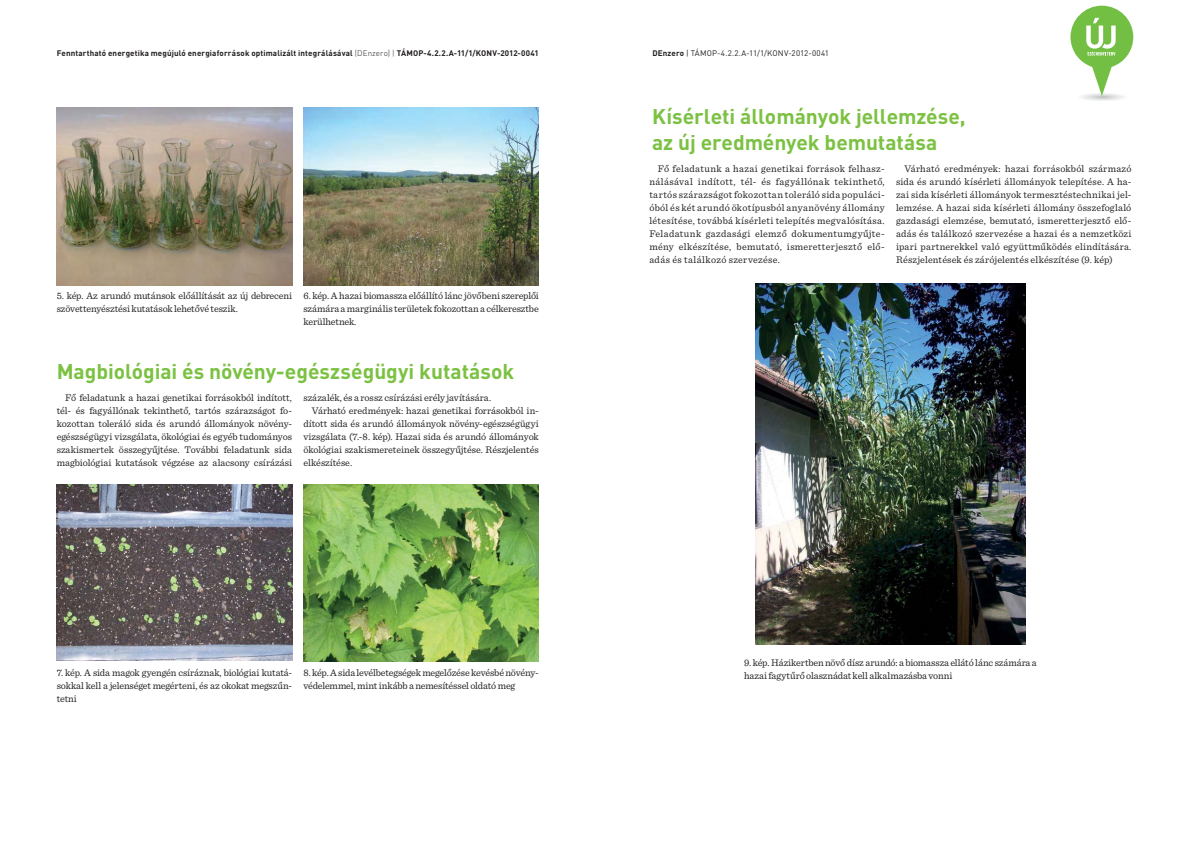
<style>
.page{position:relative;width:1191px;height:842px;background:#fff}
.page>*{position:absolute;margin:0;border:0;box-sizing:border-box;transform-origin:0 0}
.t1{font:700 21px/26px "DIN Pro";letter-spacing:-.005em;color:#7bc142}
.t2{font:10px/13px "Sentinel";letter-spacing:-.005em;color:#231f20;text-align:justify}
.t3{font:700 8px "DIN Pro";letter-spacing:.015em;color:#231f20}
.t4{font:8px "DIN Pro";letter-spacing:.015em;color:#231f20}
.s1{font-weight:300}
.s2{font-weight:700}
</style>
<div class="page">
<svg style="left:1070px;top:6px;width:64px;height:95px"></svg>
<img style="left:57px;top:108px;width:235px;height:178px">
<img style="left:57px;top:484px;width:235px;height:176px">
<img style="left:304px;top:108px;width:235px;height:178px">
<img style="left:304px;top:485px;width:235px;height:176px">
<img style="left:755px;top:283px;width:270px;height:361px">
<p class="t3" style="left:57px;top:51px;width:483px">Fenntartható energetika megújuló energiaforrások optimalizált integrálásával <span class="s1">(DEnzero) |</span> TÁMOP-4.2.2.A-11/1/KONV-2012-0041</p>
<p class="t4" style="left:652px;top:51px;width:178px"><span class="s2">DEnzero</span> | TÁMOP-4.2.2.A-11/1/KONV-2012-0041</p>
<h1 class="t1" style="left:652px;top:106px;width:315px">Kísérleti állományok jellemzése, az új eredmények bemutatása</h1>
<p class="t2" style="left:57px;top:291px;width:237px">5. kép. Az arundó mutánsok előállítását az új debreceni szövettenyésztési kutatások lehetővé teszik.</p>
<p class="t2" style="left:303px;top:291px;width:237px">6. kép. A hazai biomassza előállító lánc jövőbeni szereplői számára a marginális területek fokozottan a célkeresztbe kerülhetnek.</p>
<h1 class="t1" style="left:57px;top:361px;width:459px">Magbiológiai és növény-egészségügyi kutatások</h1>
<p class="t2" style="left:57px;top:393px;width:237px;text-indent:9px">Fő feladatunk a hazai genetikai forrásokból indított, tél- és fagyállónak tekinthető, tartós szárazságot fo&shy;kozottan toleráló sida és arundó állományok növény&shy;egészségügyi vizsgálata, ökológiai és egyéb tudományos szakismertek összegyűjtése. További feladatunk sida magbiológiai kutatások végzése az alacsony csírázási</p>
<p class="t2" style="left:303px;top:393px;width:189px">százalék, és a rossz csírázási erély javítására.</p>
<p class="t2" style="left:312px;top:406px;width:228px">Várható eredmények: hazai genetikai forrásokból in-</p>
<p class="t2" style="left:303px;top:419px;width:237px">dított sida és arundó állományok növény-egészségügyi</p>
<p class="t2" style="left:303px;top:432px;width:237px">vizsgálata (7.-8. kép). Hazai sida és arundó állományok</p>
<p class="t2" style="left:303px;top:445px;width:237px">ökológiai szakismereteinek összegyűjtése. Részjelentés</p>
<p class="t2" style="left:303px;top:458px;width:50px">elkészítése.</p>
<p class="t2" style="left:649px;top:163px;width:237px;text-indent:9px">Fő feladatunk a hazai genetikai források felhasz&shy;nálásával indított, tél- és fagyállónak tekinthető, tartós szárazságot fokozottan toleráló sida populáci&shy;óból és két arundó ökotípusból anyanövény állomány létesítése, továbbá kísérleti telepítés megvalósítása.<br>Feladatunk gazdasági elemző dokumentumgyűjte&shy;mény elkészítése, bemutató, ismeretterjesztő elő&shy;adás és találkozó szervezése.</p>
<p class="t2" style="left:896px;top:163px;width:237px;text-indent:9px">Várható eredmények: hazai forrásokból származó sida és arundó kísérleti állományok telepítése. A ha&shy;zai sida kísérleti állományok termesztéstechnikai jel&shy;lemzése. A hazai sida kísérleti állomány összefoglaló gazdasági elemzése, bemutató, ismeretterjesztő elő&shy;adás és találkozó szervezése a hazai és a nemzetközi ipari partnerekkel való együttműködés elindítására.<br>Részjelentések és zárójelentés elkészítése (9. kép)</p>
<p class="t2" style="left:57px;top:667px;width:237px">7. kép. A sida magok gyengén csíráznak, biológiai kutatá&shy;sokkal kell a jelenséget megérteni, és az okokat megszűn&shy;tetni</p>
<p class="t2" style="left:303px;top:667px;width:237px">8. kép. A sida levélbetegségek megelőzése kevésbé növény&shy;védelemmel, mint inkább a nemesítéssel oldató meg</p>
<p class="t2" style="left:744px;top:657px;width:294px">9. kép. Házikertben növő dísz arundó: a biomassza ellátó lánc számára a hazai fagytűrő olasznádat kell alkalmazásba vonni</p>
</div>
